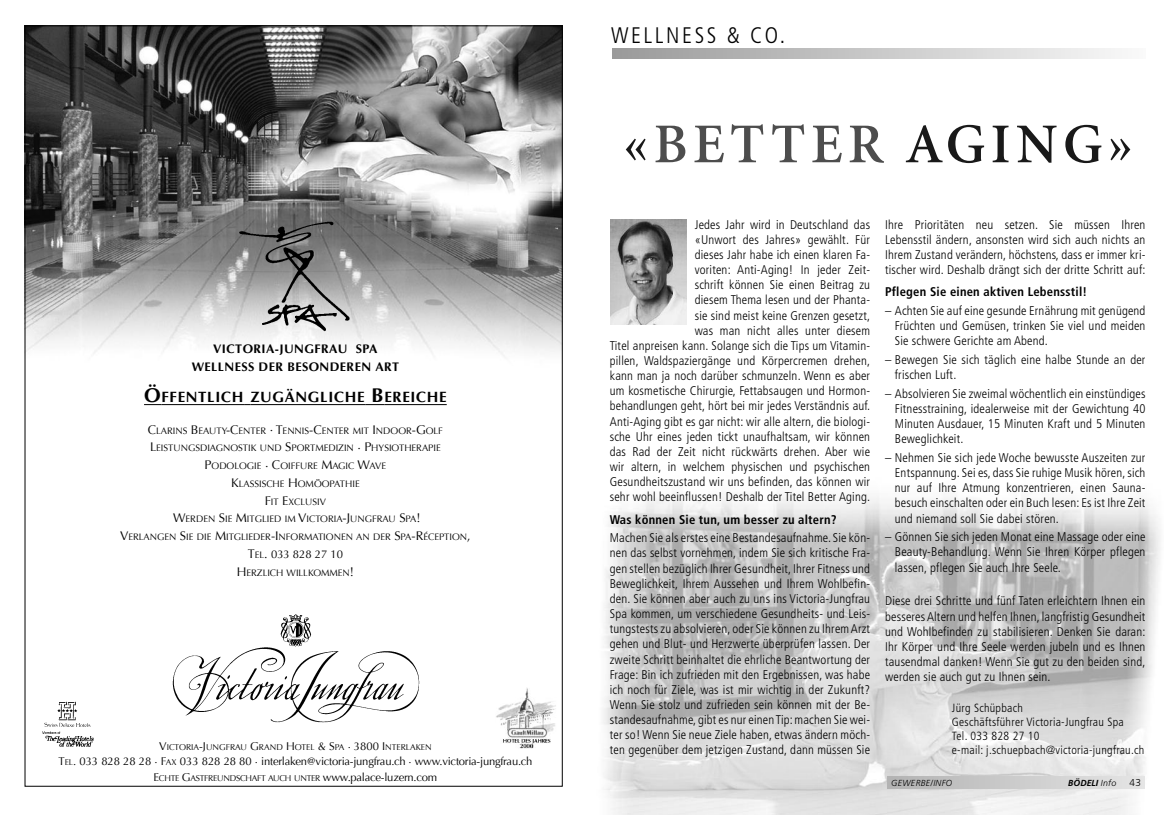
<style>
.page{position:relative;width:1170px;height:815px;background:#fff}
.page>*{position:absolute;margin:0;border:0;box-sizing:border-box;transform-origin:0 0}
.t1{font:600 56.25px "Minion";letter-spacing:.095em;color:#191919}
.t2{font:300 condensed 22.5px "Frutiger";letter-spacing:.115em;color:#000}
.t3{font:700 15px "Optima";letter-spacing:.045em;color:#000}
.t4{font:300 condensed 12.62px/15.1px "Frutiger";letter-spacing:.015em;color:#000;text-align:justify}
.t5{font:700 condensed 12.62px "Frutiger";letter-spacing:.015em;color:#000}
.t6{font:700 12.5px/17.5px "Optima";letter-spacing:.035em;color:#000;text-align:center}
.t7{font:300 condensed 11.88px/13.8px "Frutiger";letter-spacing:.025em;color:#000}
.t8{font:11.25px "Optima";letter-spacing:-.02em;color:#000}
.t9{font:11.25px "Optima";color:#000}
.t10{font:300 10px "Frutiger";color:#000}
.t11{font:9.38px/17.8px "Optima";color:#000;text-align:center}
.t12{font:italic 300 8.75px "Frutiger";letter-spacing:.035em;color:#000}
.t13{font:italic 700 8.75px "Frutiger";color:#000}
.t14{font:8.5px "Optima";letter-spacing:-.03em;color:#000}
.t15{font:8.5px "Optima";color:#000}
.s1{font-size:20px}
.s2{font-size:12.5px}
.s3{font-size:9.38px}
.s4{font-size:11.25px}
.s5{font-size:8.5px}
.s6{color:#4d4d4d}
.s7{font-weight:300}
</style>
<div class="page">
<img style="left:603px;top:496px;width:557px;height:319px">
<svg style="left:887px;top:776px;width:257px;height:12px"></svg>
<img style="left:496px;top:688px;width:60px;height:61px">
<img style="left:42px;top:731px;width:52px;height:16px">
<img style="left:44px;top:701px;width:47px;height:26px">
<svg style="left:612px;top:48px;width:503px;height:11px"></svg>
<svg style="left:610px;top:220px;width:1px;height:105px"></svg>
<img style="left:611px;top:220px;width:75px;height:105px">
<img style="left:27px;top:28px;width:533px;height:378px">
<svg style="left:144px;top:404px;width:17px;height:1px"></svg>
<hr style="left:161px;top:404px;width:83px;height:1px;background:#000">
<hr style="left:250px;top:404px;width:115px;height:1px;background:#000">
<svg style="left:365px;top:404px;width:19px;height:1px"></svg>
<hr style="left:384px;top:404px;width:62px;height:1px;background:#000">
<img style="left:233px;top:214px;width:122px;height:120px">
<img style="left:172px;top:647px;width:248px;height:76px">
<img style="left:277px;top:614px;width:36px;height:34px">
<p class="t6" style="left:192px;top:340px;width:209px">VICTORIA-JUNGFRAU SPA<br>WELLNESS DER BESONDEREN ART</p>
<p class="t3" style="left:144px;top:388px;width:304px"><span class="s1">Ö</span>FFENTLICH ZUGÄNGLICHE <span class="s1">B</span>EREICHE</p>
<p class="t11" style="left:120px;top:422px;width:352px"><span class="s2">C</span>LARINS <span class="s2">B</span>EAUTY<span class="s2">-C</span>ENTER <sup>.</sup> <span class="s2">T</span>ENNIS<span class="s2">-C</span>ENTER MIT <span class="s2">I</span>NDOOR<span class="s2">-G</span>OLF <span class="s2">L</span>EISTUNGSDIAGNOSTIK UND <span class="s2">S</span>PORTMEDIZIN <sup>.</sup> <span class="s2">P</span>HYSIOTHERAPIE<br><span class="s2">P</span>ODOLOGIE <sup>.</sup> <span class="s2">C</span>OIFFURE <span class="s2">M</span>AGIC <span class="s2">W</span>AVE<br><span class="s2">K</span>LASSISCHE <span class="s2">H</span>OMÖOPATHIE<br><span class="s2">F</span>IT <span class="s2">E</span>XCLUSIV<br><span class="s2">W</span>ERDEN <span class="s2">S</span>IE <span class="s2">M</span>ITGLIED IM <span class="s2">V</span>ICTORIA<span class="s2">-J</span>UNGFRAU <span class="s2">S</span>PA<span class="s2">!<br>V</span>ERLANGEN <span class="s2">S</span>IE DIE <span class="s2">M</span>ITGLIEDER<span class="s2">-I</span>NFORMATIONEN AN DER <span class="s2">S</span>PA<span class="s2">-R</span>ÉCEPTION<span class="s2">,</span></p>
<p class="t9" style="left:248px;top:548px;width:97px"><span class="s2">T</span><span class="s3">EL</span><span class="s2">.</span> 033 828 27 10</p>
<p class="t11" style="left:237px;top:564px;width:119px"><span class="s2">H</span>ERZLICH WILLKOMMEN<span class="s2">!</span></p>
<p class="t15" style="left:159px;top:742px;width:274px"><span class="s4">V</span>ICTORIA<span class="s4">-J</span>UNGFRAU <span class="s4">G</span>RAND <span class="s4">H</span>OTEL <span class="s4">&amp; S</span>PA <sup>.</sup> <span class="s4">3800 I</span>NTERLAKEN</p>
<p class="t8" style="left:58px;top:755px;width:475px">T<span class="s5">EL</span>. 033 828 28 28 . F<span class="s5">AX</span> 033 828 28 80 . INTERLAKEN@VICTORIA-JUNGFRAU.CH . WWW.VICTORIA-JUNGFRAU.CH</p>
<p class="t14" style="left:154px;top:774px;width:285px"><span class="s4">E</span>CHTE <span class="s4">G</span>ASTFREUNDSCHAFT AUCH UNTER <span class="s4">WWW.PALACE-LUZERN.COM</span></p>
<h2 class="t2" style="left:611px;top:26px;width:176px">WELLNESS &amp; CO.</h2>
<h1 class="t1" style="left:623px;top:122px;width:511px">«<span class="s6">BETTER</span> AGING»</h1>
<p class="t4" style="left:609px;top:218px;width:262px;text-align:right">Jedes Jahr wird in Deutschland das<br>«Unwort des Jahres» gewählt. Für<br>dieses Jahr habe ich einen klaren Fa-<br>voriten: Anti-Aging! In jeder Zeit-<br>schrift können Sie einen Beitrag zu<br>diesem Thema lesen und der Phanta-<br>sie sind meist keine Grenzen gesetzt,<br>was man nicht alles unter diesem<br>Titel anpreisen kann. Solange sich die Tips um Vitamin&shy;pillen, Waldspaziergänge und Körpercremen drehen, kann man ja noch darüber schmunzeln. Wenn es aber um kosmetische Chirurgie, Fettabsaugen und Hormon&shy;behandlungen geht, hört bei mir jedes Verständnis auf.<br>Anti-Aging gibt es gar nicht: wir alle altern, die biologi&shy;sche Uhr eines jeden tickt unaufhaltsam, wir können das Rad der Zeit nicht rückwärts drehen. Aber wie wir altern, in welchem physischen und psychischen Gesundheitszustand wir uns befinden, das können wir sehr wohl beeinflussen! Deshalb der Titel Better Aging.</p>
<p class="t5" style="left:609px;top:514px;width:228px">Was können Sie tun, um besser zu altern?</p>
<p class="t4" style="left:609px;top:531px;width:262px">Machen Sie als erstes eine Bestandesaufnahme. Sie kön&shy;nen das selbst vornehmen, indem Sie sich kritische Fra&shy;gen stellen bezüglich Ihrer Gesundheit, Ihrer Fitness und Beweglichkeit, Ihrem Aussehen und Ihrem Wohlbefin&shy;den. Sie können aber auch zu uns ins Victoria-Jungfrau Spa kommen, um verschiedene Gesundheits- und Leis&shy;tungstests zu absolvieren, oder Sie können zu IhremArzt gehen und Blut- und Herzwerte überprüfen lassen. Der zweite Schritt beinhaltet die ehrliche Beantwortung der Frage: Bin ich zufrieden mit den Ergebnissen, was habe ich noch für Ziele, was ist mir wichtig in der Zukunft?<br>Wenn Sie stolz und zufrieden sein können mit der Be&shy;standesaufnahme, gibt es nur einenTip:machen Sie wei&shy;ter so! Wenn Sie neue Ziele haben, etwas ändern möch&shy;ten gegenüber dem jetzigen Zustand, dann müssen Sie</p>
<p class="t4" style="left:885px;top:218px;width:262px">Ihre Prioritäten neu setzen. Sie müssen Ihren Lebensstil ändern, ansonsten wird sich auch nichts an Ihrem Zustand verändern, höchstens, dass er immer kri&shy;tischer wird. Deshalb drängt sich der dritte Schritt auf:</p>
<p class="t5" style="left:885px;top:287px;width:203px">Pflegen Sie einen aktiven Lebensstil!</p>
<p class="t4" style="left:894px;top:304px;width:252px;text-indent:-10px">– Achten Sie auf eine gesunde Ernährung mit genügend Früchten und Gemüsen, trinken Sie viel und meiden Sie schwere Gerichte am Abend.</p>
<p class="t4" style="left:894px;top:353px;width:252px;text-indent:-10px">– Bewegen Sie sich täglich eine halbe Stunde an der frischen Luft.</p>
<p class="t4" style="left:894px;top:387px;width:252px;text-indent:-10px">– Absolvieren Sie zweimal wöchentlich ein einstündiges Fitnesstraining, idealerweise mit der Gewichtung 40<br>Minuten Ausdauer, 15 Minuten Kraft und 5 Minuten Beweglichkeit.</p>
<p class="t4" style="left:894px;top:451px;width:252px;text-indent:-10px">– Nehmen Sie sich jede Woche bewusste Auszeiten zur Entspannung. Sei es, dass Sie ruhige Musik hören,sich nur auf Ihre Atmung konzentrieren, einen Sauna&shy;besuch einschalten oder ein Buch lesen: Es ist Ihre Zeit und niemand soll Sie dabei stören.</p>
<p class="t4" style="left:894px;top:530px;width:252px;text-indent:-10px">– Gönnen Sie sich jeden Monat eine Massage oder eine Beauty-Behandlung. Wenn Sie Ihren Körper pflegen lassen, pflegen Sie auch Ihre Seele.</p>
<p class="t4" style="left:885px;top:595px;width:262px">Diese drei Schritte und fünf Taten erleichtern Ihnen ein besseresAltern und helfen Ihnen, langfristig Gesundheit und Wohlbefinden zu stabilisieren. Denken Sie daran:<br>Ihr Körper und Ihre Seele werden jubeln und es Ihnen tausendmal danken! Wenn Sie gut zu den beiden sind, werden sie auch gut zu Ihnen sein.</p>
<p class="t7" style="left:951px;top:702px;width:194px">Jürg Schüpbach<br>Geschäftsführer Victoria-Jungfrau Spa<br>Tel. 033 828 27 10<br>e-mail: j.schuepbach@victoria-jungfrau.ch</p>
<p class="t12" style="left:891px;top:779px;width:63px">GEWERBE/INFO</p>
<p class="t13" style="left:1068px;top:779px;width:50px">BÖDELI <span class="s7">Info</span></p>
<p class="t10" style="left:1129px;top:778px;width:13px">43</p>
</div>
